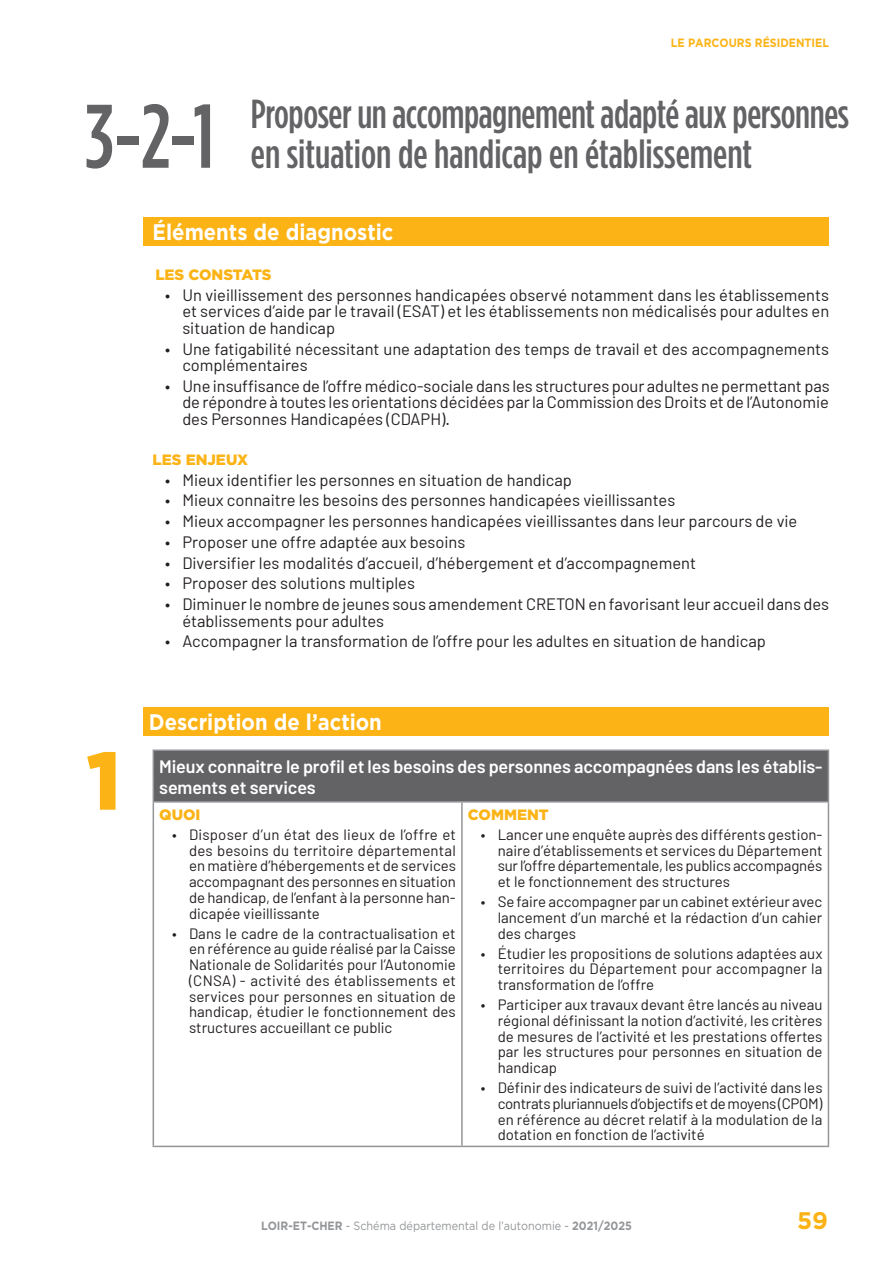
<style>
.page{position:relative;width:893px;height:1263px;background:#fff}
.page>*{position:absolute;margin:0;border:0;box-sizing:border-box;transform-origin:0 0}
.t1{font:500 90px "Gotham Condensed";color:#636366}
.t2{font:900 81.9px "Gotham";color:#fbb316}
.t3{font:500 40.5px/40.5px "Gotham Condensed";letter-spacing:-.01em;color:#636366}
.t4{font:700 24px "Gotham";color:#fbb316}
.t5{font:700 22.5px "Gotham";color:#fff;scale:.9 1}
.t6{font:600 18px/21.6px "Barlow";letter-spacing:-.01em;color:#fff}
.t7{font:16.5px/16.5px "Barlow";color:#231f20;text-align:justify}
.t8{font:15px/15.8px "Barlow";color:#231f20;text-align:justify}
.t9{font:900 15px "Gotham";color:#fbb316}
.t10{font:12px "Gotham";color:#939598;scale:.9 1}
.t11{font:700 12px "Gotham";color:#fbb316;scale:.9 1}
.s1{font-weight:700}
</style>
<div class="page">
<div style="left:143px;top:218px;width:685px;height:28px;background:#fbb316"></div>
<div style="left:153px;top:750px;width:675px;height:52px;background:#636366"></div>
<svg style="left:154px;top:803px;width:674px;height:343px"></svg>
<hr style="left:153px;top:749px;width:309px;height:2px;background:#939598">
<hr style="left:153px;top:751px;width:1px;height:50px;background:#939598">
<hr style="left:462px;top:749px;width:367px;height:2px;background:#939598">
<hr style="left:828px;top:751px;width:1px;height:50px;background:#939598">
<hr style="left:153px;top:801px;width:309px;height:2px;background:#939598">
<hr style="left:153px;top:803px;width:1px;height:343px;background:#939598">
<hr style="left:462px;top:801px;width:367px;height:2px;background:#939598">
<hr style="left:461px;top:803px;width:2px;height:343px;background:#939598">
<hr style="left:828px;top:803px;width:1px;height:343px;background:#939598">
<hr style="left:153px;top:1146px;width:309px;height:1px;background:#939598">
<hr style="left:462px;top:1146px;width:367px;height:1px;background:#939598">
<div style="left:143px;top:707px;width:685px;height:29px;background:#fbb316"></div>
<h1 class="t1" style="left:85px;top:84px;width:131px">3-2-1</h1>
<p class="t11" style="left:671px;top:35px;width:177px">LE PARCOURS RÉSIDENTIEL</p>
<h3 class="t3" style="left:251px;top:93px;width:600px">Proposer un accompagnement adapté aux personnes en situation de handicap en établissement</h3>
<h3 class="t5" style="left:153px;top:217px;width:269px">Éléments de diagnostic</h3>
<p class="t9" style="left:155px;top:264px;width:118px">LES CONSTATS</p>
<p class="t7" style="left:182px;top:286px;width:648px;text-indent:-17px">• Un vieillissement des personnes handicapées observé notamment dans les établissements et services d’aide par le travail (ESAT) et les établissements non médicalisés pour adultes en situation de handicap</p>
<p class="t7" style="left:182px;top:340px;width:648px;text-indent:-17px">• Une fatigabilité nécessitant une adaptation des temps de travail et des accompagnements complémentaires</p>
<p class="t7" style="left:182px;top:377px;width:649px;text-indent:-17px">• Une insuffisance de l’offre médico-sociale dans les structures pour adultes ne permettant pas de répondre à toutes les orientations décidées par la Commission des Droits et de l’Autonomie des Personnes Handicapées (CDAPH).</p>
<p class="t9" style="left:153px;top:449px;width:97px">LES ENJEUX</p>
<p class="t7" style="left:165px;top:471px;width:408px">• Mieux identifier les personnes en situation de handicap</p>
<p class="t7" style="left:165px;top:492px;width:511px">• Mieux connaitre les besoins des personnes handicapées vieillissantes</p>
<p class="t7" style="left:165px;top:512px;width:633px">• Mieux accompagner les personnes handicapées vieillissantes dans leur parcours de vie</p>
<p class="t7" style="left:165px;top:533px;width:302px">• Proposer une offre adaptée aux besoins</p>
<p class="t7" style="left:165px;top:554px;width:532px">• Diversifier les modalités d’accueil, d’hébergement et d’accompagnement</p>
<p class="t7" style="left:165px;top:575px;width:251px">• Proposer des solutions multiples</p>
<p class="t7" style="left:182px;top:595px;width:648px;text-indent:-17px">• Diminuer le nombre de jeunes sous amendement CRETON en favorisant leur accueil dans des établissements pour adultes</p>
<p class="t7" style="left:165px;top:633px;width:602px">• Accompagner la transformation de l’offre pour les adultes en situation de handicap</p>
<h3 class="t5" style="left:149px;top:707px;width:260px">Description de l’action</h3>
<h2 class="t2" style="left:87px;top:724px;width:36px">1</h2>
<p class="t6" style="left:159px;top:755px;width:665px">Mieux connaitre le profil et les besoins des personnes accompagnées dans les établis&shy;sements et services</p>
<p class="t9" style="left:159px;top:804px;width:43px">QUOI</p>
<p class="t8" style="left:189px;top:826px;width:268px;text-indent:-17px">• Disposer d’un état des lieux de l’offre et des besoins du territoire départemental en matière d’hébergements et de services accompagnant des personnes en situation de handicap, de l’enfant à la personne han&shy;dicapée vieillissante</p>
<p class="t8" style="left:189px;top:925px;width:268px;text-indent:-17px">• Dans le cadre de la contractualisation et en référence au guide réalisé par la Caisse Nationale de Solidarités pour l’Autonomie (CNSA) - activité des établissements et services pour personnes en situation de handicap, étudier le fonctionnement des structures accueillant ce public</p>
<p class="t9" style="left:468px;top:804px;width:82px">COMMENT</p>
<p class="t8" style="left:498px;top:826px;width:326px;text-indent:-17px">• Lancer une enquête auprès des différents gestion&shy;naire d’établissements et services du Département sur l’offre départementale, les publics accompagnés et le fonctionnement des structures</p>
<p class="t8" style="left:498px;top:893px;width:326px;text-indent:-17px">• Se faire accompagner par un cabinet extérieur avec lancement d’un marché et la rédaction d’un cahier des charges</p>
<p class="t8" style="left:498px;top:945px;width:326px;text-indent:-17px">• Étudier les propositions de solutions adaptées aux territoires du Département pour accompagner la transformation de l’offre</p>
<p class="t8" style="left:498px;top:996px;width:326px;text-indent:-17px">• Participer aux travaux devant être lancés au niveau régional définissant la notion d’activité, les critères de mesures de l’activité et les prestations offertes par les structures pour personnes en situation de handicap</p>
<p class="t8" style="left:498px;top:1079px;width:326px;text-indent:-17px">• Définir des indicateurs de suivi de l’activité dans les contrats pluriannuels d’objectifs et de moyens (CPOM) en référence au décret relatif à la modulation de la dotation en fonction de l’activité</p>
<p class="t10" style="left:261px;top:1218px;width:414px"><span class="s1">LOIR-ET-CHER</span> - Schéma départemental de l’autonomie - <span class="s1">2021/2025</span></p>
<h3 class="t4" style="left:797px;top:1204px;width:32px">59</h3>
</div>
